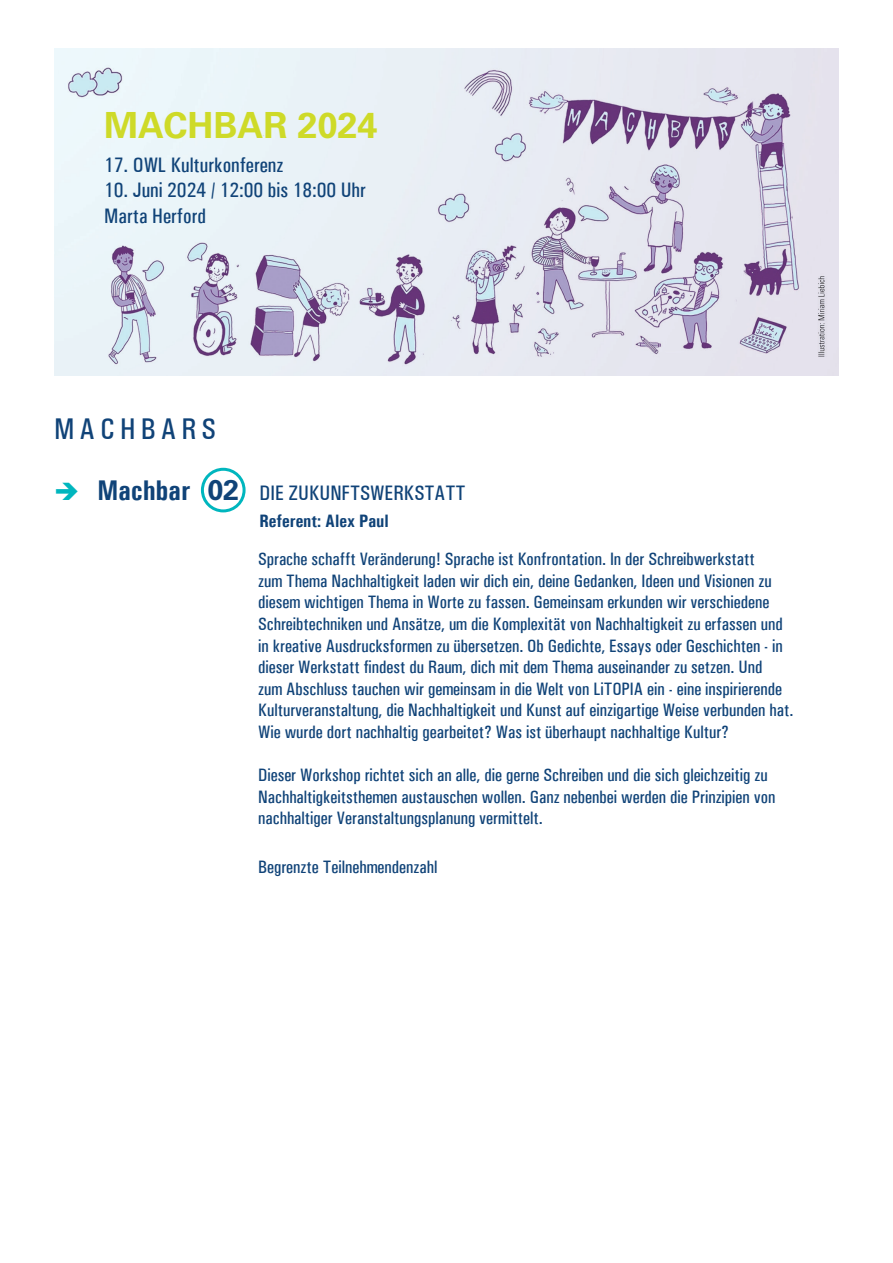
<style>
.page{position:relative;width:893px;height:1263px;background:#fff}
.page>*{position:absolute;margin:0;border:0;box-sizing:border-box;transform-origin:0 0}
.t1{font:700 36px "Univers LT Std";color:#ceda28}
.t2{font:500 condensed 30px "Univers";letter-spacing:.17em;color:#104378}
.t3{font:700 condensed 28.5px "Univers";color:#104378}
.t4{font:700 28.5px "Univers LT Std";color:#104378}
.t5{font:500 condensed 21px/25.2px "Univers";color:#104378}
.t6{font:500 condensed 18px/21.6px "Univers";color:#104378}
.t7{font:700 condensed 18px "Univers";color:#104378}
.s1{color:#00b6be}
</style>
<div class="page">
<img style="left:54px;top:49px;width:785px;height:327px">
<div style="left:201px;top:468px;width:45px;height:44px;border:3px solid #00b6be;border-radius:50%"></div>
<h1 class="t1" style="left:104px;top:104px;width:275px">MACHBAR 2024</h1>
<p class="t5" style="left:104px;top:152px;width:181px">17. OWL Kulturkonferenz</p>
<p class="t5" style="left:104px;top:178px;width:263px">10. Juni 2024 / 12:00 bis 18:00 Uhr<br>Marta Herford</p>
<h2 class="t2" style="left:54px;top:412px;width:163px">MACHBARS</h2>
<h3 class="t4" style="left:207px;top:473px;width:33px">02</h3>
<h3 class="t3" style="left:54px;top:473px;width:138px"><span class="s1">➔</span> Machbar</h3>
<p class="t5" style="left:260px;top:480px;width:207px">DIE ZUKUNFTSWERKSTATT</p>
<p class="t7" style="left:260px;top:510px;width:131px">Referent: Alex Paul</p>
<p class="t6" style="left:258px;top:548px;width:537px">Sprache schafft Veränderung! Sprache ist Konfrontation. In der Schreibwerkstatt<br>zum Thema Nachhaltigkeit laden wir dich ein, deine Gedanken, Ideen und Visionen zu diesem wichtigen Thema in Worte zu fassen. Gemeinsam erkunden wir verschiedene Schreibtechniken und Ansätze, um die Komplexität von Nachhaltigkeit zu erfassen und in kreative Ausdrucksformen zu übersetzen. Ob Gedichte, Essays oder Geschichten - in dieser Werkstatt findest du Raum, dich mit dem Thema auseinander zu setzen. Und<br>zum Abschluss tauchen wir gemeinsam in die Welt von LiTOPIA ein - eine inspirierende Kulturveranstaltung, die Nachhaltigkeit und Kunst auf einzigartige Weise verbunden hat.<br>Wie wurde dort nachhaltig gearbeitet? Was ist überhaupt nachhaltige Kultur?</p>
<p class="t6" style="left:258px;top:764px;width:519px">Dieser Workshop richtet sich an alle, die gerne Schreiben und die sich gleichzeitig zu<br>Nachhaltigkeitsthemen austauschen wollen. Ganz nebenbei werden die Prinzipien von nachhaltiger Veranstaltungsplanung vermittelt.</p>
<p class="t6" style="left:258px;top:856px;width:181px">Begrenzte Teilnehmendenzahl</p>
</div>
